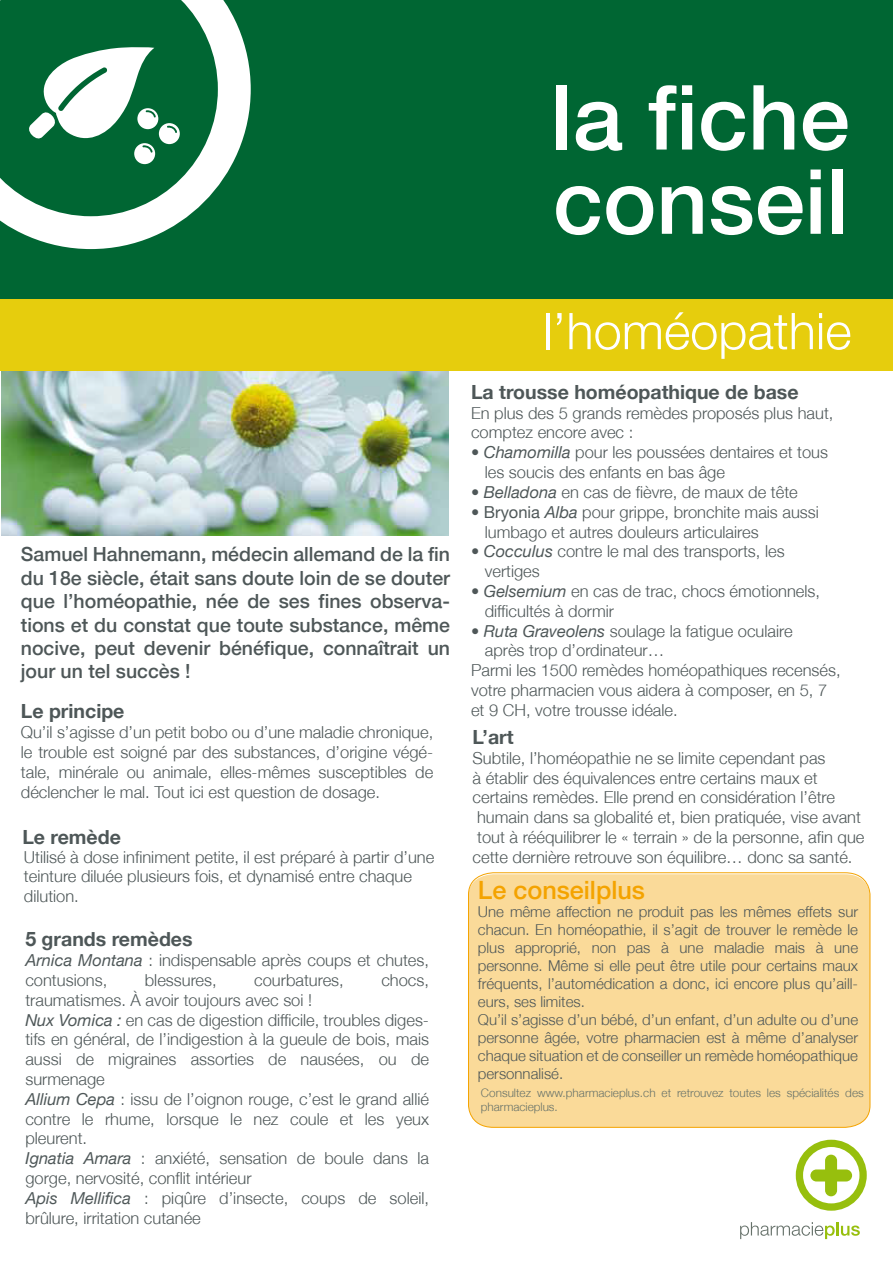
<style>
.page{position:relative;width:893px;height:1263px;background:#fff}
.page>*{position:absolute;margin:0;border:0;box-sizing:border-box;transform-origin:0 0}
.t1{font:500 90px/84.3px "Helvetica Neue";color:#fff}
.t2{font:300 50.7px "Helvetica Neue";color:#fff}
.t3{font:500 25.2px "Helvetica Neue";color:#f4a300}
.t4{font:500 19.5px/23.4px "Helvetica Neue";color:#4e5758;text-align:justify}
.t5{font:700 19.5px "Helvetica Neue";color:#4e5758}
.t6{font:300 16.5px/19.8px "Helvetica Neue";color:#4e5758}
.t7{font:300 15px/18px "Helvetica Neue";color:#4e5758}
.t8{font:300 11.7px/14.1px "Helvetica Neue";color:#677269}
.s1{font-weight:400;font-style:italic}
.s2{font-weight:400}
</style>
<div class="page">
<div style="left:0;top:0;width:893px;height:299px;background:#063"></div>
<div style="left:0;top:299px;width:893px;height:71px;background:#e6cd0d"></div>
<svg style="left:796px;top:1140px;width:71px;height:71px"></svg>
<svg style="left:740px;top:1222px;width:120px;height:17px"></svg>
<div style="left:468px;top:872px;width:402px;height:256px;background:#fada99"></div>
<svg style="left:0;top:0;width:251px;height:249px"></svg>
<svg style="left:28px;top:47px;width:152px;height:117px"></svg>
<img style="left:2px;top:371px;width:446px;height:164px">
<h1 class="t1" style="left:551px;top:74px;width:300px">la fiche conseil</h1>
<p class="t4" style="left:21px;top:542px;width:431px">Samuel Hahnemann, médecin allemand de la fin du 18e siècle, était sans doute loin de se douter que l’homéopathie, née de ses fines observa&shy;tions et du constat que toute substance, même nocive, peut devenir bénéfique, connaîtrait un jour un tel succès !</p>
<p class="t5" style="left:21px;top:699px;width:105px">Le principe</p>
<p class="t6" style="left:21px;top:722px;width:414px;text-align:justify">Qu’il s’agisse d’un petit bobo ou d’une maladie chronique, le trouble est soigné par des substances, d’origine végé&shy;tale, minérale ou animale, elles-mêmes susceptibles de déclencher le mal. Tout ici est question de dosage.</p>
<p class="t5" style="left:22px;top:825px;width:100px">Le remède</p>
<p class="t6" style="left:24px;top:846px;width:412px">Utilisé à dose infiniment petite, il est préparé à partir d’une teinture diluée plusieurs fois, et dynamisé entre chaque dilution.</p>
<p class="t5" style="left:25px;top:927px;width:169px">5 grands remèdes</p>
<p class="t6" style="left:25px;top:950px;width:405px"><span class="s1">Arnica Montana</span> : indispensable après coups et chutes, contusions,</p>
<p class="t6" style="left:145px;top:970px;width:73px">blessures,</p>
<p class="t6" style="left:254px;top:970px;width:91px">courbatures,</p>
<p class="t6" style="left:381px;top:970px;width:49px">chocs,</p>
<p class="t6" style="left:25px;top:990px;width:405px">traumatismes. À avoir toujours avec soi !<br><span class="s1">Nux Vomica :</span> en cas de digestion difficile, troubles diges&shy;tifs en général, de l’indigestion à la gueule de bois, mais aussi de migraines assorties de nausées, ou de surmenage<br><span class="s1">Allium Cepa</span> : issu de l’oignon rouge, c’est le grand allié contre le rhume, lorsque le nez coule et les yeux pleurent.<br><span class="s1">Ignatia Amara</span> : anxiété, sensation de boule dans la gorge, nervosité, conflit intérieur<br><span class="s1">Apis Mellifica</span> : piqûre d’insecte, coups de soleil, brûlure, irritation cutanée</p>
<h2 class="t2" style="left:543px;top:300px;width:310px">l’homéopathie</h2>
<p class="t5" style="left:471px;top:380px;width:329px">La trousse homéopathique de base</p>
<p class="t6" style="left:471px;top:403px;width:364px">En plus des 5 grands remèdes proposés plus haut, comptez encore avec :</p>
<p class="t6" style="left:485px;top:442px;width:345px;text-indent:-14px"><span class="s2">•</span> <span class="s1">Chamomilla</span> pour les poussées dentaires et tous les soucis des enfants en bas âge</p>
<p class="t6" style="left:471px;top:482px;width:328px"><span class="s2">•</span> <span class="s1">Belladona</span> en cas de fièvre, de maux de tête</p>
<p class="t6" style="left:485px;top:502px;width:336px;text-indent:-14px"><span class="s2">• Bryonia</span> <span class="s1">Alba</span> pour grippe, bronchite mais aussi lumbago et autres douleurs articulaires</p>
<p class="t6" style="left:485px;top:541px;width:301px;text-indent:-14px"><span class="s2">•</span> <span class="s1">Cocculus</span> contre le mal des transports, les vertiges</p>
<p class="t6" style="left:485px;top:581px;width:337px;text-indent:-14px"><span class="s2">•</span> <span class="s1">Gelsemium</span> en cas de trac, chocs émotionnels, difficultés à dormir</p>
<p class="t6" style="left:471px;top:620px;width:323px"><span class="s2">•</span> <span class="s1">Ruta Graveolens</span> soulage la fatigue oculaire</p>
<p class="t6" style="left:485px;top:640px;width:181px">après trop d’ordinateur…</p>
<p class="t6" style="left:471px;top:660px;width:371px">Parmi les 1500 remèdes homéopathiques recensés,</p>
<p class="t6" style="left:471px;top:680px;width:358px">votre pharmacien vous aidera à composer, en 5, 7</p>
<p class="t6" style="left:471px;top:700px;width:208px">et 9 CH, votre trousse idéale.</p>
<p class="t5" style="left:472px;top:725px;width:43px">L’art</p>
<p class="t6" style="left:472px;top:748px;width:393px">Subtile, l’homéopathie ne se limite cependant pas<br>à établir des équivalences entre certains maux et certains remèdes. Elle prend en considération l’être humain dans sa globalité et, bien pratiquée, vise avant tout à rééquilibrer le « terrain » de la personne, afin que cette dernière retrouve son équilibre… donc sa santé.</p>
<h3 class="t3" style="left:478px;top:875px;width:169px">Le conseilplus</h3>
<p class="t7" style="left:478px;top:903px;width:382px">Une même affection ne produit pas les mêmes effets sur chacun. En homéopathie, il s’agit de trouver le remède le plus approprié, non pas à une maladie mais à une personne. Même si elle peut être utile pour certains maux fréquents, l’automédication a donc, ici encore plus qu’aill&shy;eurs, ses limites.<br>Qu’il s’agisse d’un bébé, d’un enfant, d’un adulte ou d’une personne âgée, votre pharmacien est à même d’analyser chaque situation et de conseiller un remède homéopathique personnalisé.</p>
<p class="t8" style="left:481px;top:1086px;width:384px">Consultez www.pharmacieplus.ch et retrouvez toutes les spécialités des pharmacieplus.</p>
</div>
